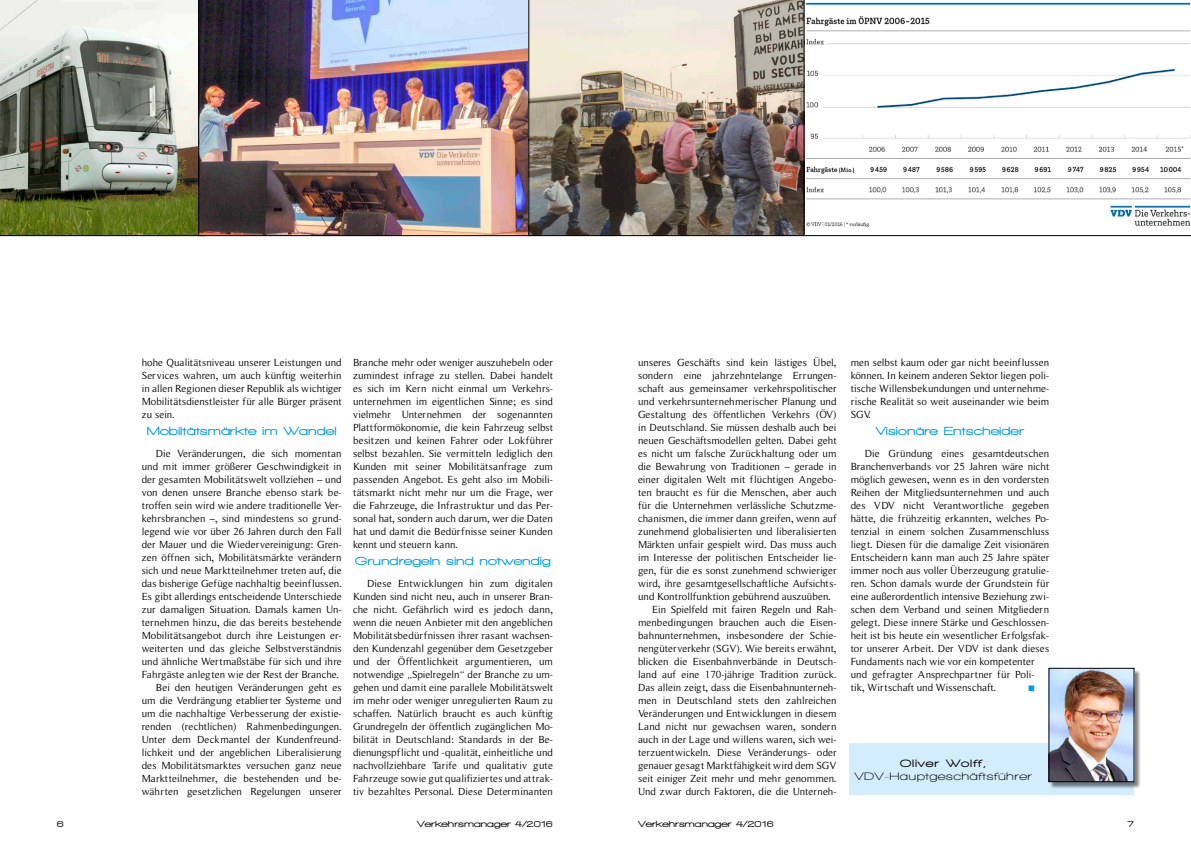
<style>
.page{position:relative;width:1191px;height:842px;background:#fff}
.page>*{position:absolute;margin:0;border:0;box-sizing:border-box;transform-origin:0 0}
.t1{font:900 12px "Walkway Expand";color:#009de2}
.t2{font:700 11px "Walkway Expand";letter-spacing:.025em;color:#000}
.t3{font:900 11px "Walkway Expand";letter-spacing:.075em;color:#000}
.t4{font:10.5px/13px "Roman Serif";color:#000;text-align:justify}
.t5{font:900 9px "Walkway Expand";color:#000}
.t6{font:8px "Zapf Dingbats ITC";color:#009de2}
</style>
<div class="page">
<img style="left:0;top:0;width:198px;height:236px">
<img style="left:198px;top:0;width:330px;height:236px">
<svg style="left:804px;top:0;width:387px;height:236px"></svg>
<img style="left:528px;top:0;width:276px;height:236px">
<div style="left:849px;top:743px;width:285px;height:52px;background:#d3edfc"></div>
<div style="left:1049px;top:669px;width:92px;height:120px;background:#000;opacity:.5"></div>
<img style="left:1050px;top:670px;width:82px;height:110px">
<div style="left:1048px;top:668px;width:86px;height:114px;border:1px solid #000"></div>
<p class="t4" style="left:142px;top:356px;width:201px">hohe Qualitätsniveau unserer Leistungen und Services wahren, um auch künftig weiterhin in allen Regionen dieser Republik als wichtiger Mobilitätsdienstleister für alle Bürger präsent zu sein.</p>
<p class="t1" style="left:147px;top:425px;width:191px">Mobiltätsmärkte im Wandel</p>
<p class="t4" style="left:142px;top:447px;width:201px;text-align:right">Die Veränderungen, die sich momentan und mit immer größerer Geschwindigkeit in der gesamten Mobilitätswelt vollziehen – und von denen unsere Branche ebenso stark be&shy;troffen sein wird wie andere traditionelle Ver&shy;kehrsbranchen –, sind mindestens so grund&shy;legend wie vor über 26 Jahren durch den Fall der Mauer und die Wiedervereinigung: Gren&shy;zen öffnen sich, Mobilitätsmärkte verändern sich und neue Marktteilnehmer treten auf, die das bisherige Gefüge nachhaltig beeinflussen.<br>Es gibt allerdings entscheidende Unterschiede zur damaligen Situation. Damals kamen Un&shy;ternehmen hinzu, die das bereits bestehende Mobilitätsangebot durch ihre Leistungen er&shy;weiterten und das gleiche Selbstverständnis und ähnliche Wertmaßstäbe für sich und ihre Fahrgäste anlegten wie der Rest der Branche.<br>Bei den heutigen Veränderungen geht es um die Verdrängung etablierter Systeme und um die nachhaltige Verbesserung der existie&shy;renden (rechtlichen) Rahmenbedingungen.<br>Unter dem Deckmantel der Kundenfreund&shy;lichkeit und der angeblichen Liberalisierung des Mobilitätsmarktes versuchen ganz neue Marktteilnehmer, die bestehenden und be&shy;währten gesetzlichen Regelungen unserer</p>
<p class="t4" style="left:353px;top:356px;width:201px">Branche mehr oder weniger auszuhebeln oder zumindest infrage zu stellen. Dabei handelt es sich im Kern nicht einmal um Verkehrs&shy;unternehmen im eigentlichen Sinne; es sind vielmehr Unternehmen der sogenannten Plattformökonomie, die kein Fahrzeug selbst besitzen und keinen Fahrer oder Lokführer selbst bezahlen. Sie vermitteln lediglich den Kunden mit seiner Mobilitätsanfrage zum passenden Angebot. Es geht also im Mobili&shy;tätsmarkt nicht mehr nur um die Frage, wer die Fahrzeuge, die Infrastruktur und das Per&shy;sonal hat, sondern auch darum, wer die Daten hat und damit die Bedürfnisse seiner Kunden kennt und steuern kann.</p>
<p class="t1" style="left:355px;top:555px;width:197px">Grundregeln sind notwendig</p>
<p class="t4" style="left:353px;top:577px;width:201px;text-indent:14px">Diese Entwicklungen hin zum digitalen Kunden sind nicht neu, auch in unserer Bran&shy;che nicht. Gefährlich wird es jedoch dann, wenn die neuen Anbieter mit den angeblichen Mobilitätsbedürfnissen ihrer rasant wachsen&shy;den Kundenzahl gegenüber dem Gesetzgeber und der Öffentlichkeit argumentieren, um notwendige „Spielregeln“ der Branche zu um&shy;gehen und damit eine parallele Mobilitätswelt im mehr oder weniger unregulierten Raum zu schaffen. Natürlich braucht es auch künftig Grundregeln der öffentlich zugänglichen Mo&shy;bilität in Deutschland: Standards in der Be&shy;dienungspflicht und -qualität, einheitliche und nachvollziehbare Tarife und qualitativ gute Fahrzeuge sowie gut qualifiziertes und attrak&shy;tiv bezahltes Personal. Diese Determinanten</p>
<p class="t4" style="left:638px;top:356px;width:200px">unseres Geschäfts sind kein lästiges Übel,</p>
<p class="t4" style="left:638px;top:369px;width:200px">sondern eine jahrzehntelange Errungen-</p>
<p class="t4" style="left:638px;top:382px;width:200px">schaft aus gemeinsamer verkehrspolitischer</p>
<p class="t4" style="left:638px;top:395px;width:200px">und verkehrsunternehmerischer Planung und</p>
<p class="t4" style="left:638px;top:408px;width:200px">Gestaltung des öffentlichen Verkehrs (ÖV)</p>
<p class="t4" style="left:638px;top:421px;width:200px">in Deutschland. Sie müssen deshalb auch bei</p>
<p class="t4" style="left:638px;top:434px;width:200px">neuen Geschäftsmodellen gelten. Dabei geht</p>
<p class="t4" style="left:638px;top:447px;width:200px">es nicht um falsche Zurückhaltung oder um</p>
<p class="t4" style="left:638px;top:460px;width:200px">die Bewahrung von Traditionen – gerade in</p>
<p class="t4" style="left:638px;top:473px;width:200px">einer digitalen Welt mit flüchtigen Angebo-</p>
<p class="t4" style="left:638px;top:486px;width:200px">ten braucht es für die Menschen, aber auch</p>
<p class="t4" style="left:638px;top:499px;width:200px">für die Unternehmen verlässliche Schutzme-</p>
<p class="t4" style="left:638px;top:512px;width:200px">chanismen, die immer dann greifen, wenn auf</p>
<p class="t4" style="left:638px;top:525px;width:200px">zunehmend globalisierten und liberalisierten</p>
<p class="t4" style="left:638px;top:538px;width:200px">Märkten unfair gespielt wird. Das muss auch</p>
<p class="t4" style="left:638px;top:551px;width:200px">im Interesse der politischen Entscheider lie-</p>
<p class="t4" style="left:638px;top:564px;width:200px">gen, für die es sonst zunehmend schwieriger</p>
<p class="t4" style="left:638px;top:577px;width:200px">wird, ihre gesamtgesellschaftliche Aufsichts-</p>
<p class="t4" style="left:638px;top:590px;width:194px">und Kontrollfunktion gebührend auszuüben.</p>
<p class="t4" style="left:652px;top:603px;width:186px">Ein Spielfeld mit fairen Regeln und Rah-</p>
<p class="t4" style="left:638px;top:616px;width:200px">menbedingungen brauchen auch die Eisen-</p>
<p class="t4" style="left:638px;top:629px;width:200px">bahnunternehmen, insbesondere der Schie-</p>
<p class="t4" style="left:638px;top:642px;width:200px">nengüterverkehr (SGV). Wie bereits erwähnt,</p>
<p class="t4" style="left:638px;top:655px;width:200px">blicken die Eisenbahnverbände in Deutsch-</p>
<p class="t4" style="left:638px;top:668px;width:200px">land auf eine 170-jährige Tradition zurück.</p>
<p class="t4" style="left:638px;top:681px;width:200px">Das allein zeigt, dass die Eisenbahnunterneh-</p>
<p class="t4" style="left:638px;top:694px;width:200px">men in Deutschland stets den zahlreichen</p>
<p class="t4" style="left:638px;top:707px;width:200px">Veränderungen und Entwicklungen in diesem</p>
<p class="t4" style="left:638px;top:720px;width:200px">Land nicht nur gewachsen waren, sondern</p>
<p class="t4" style="left:638px;top:733px;width:200px">auch in der Lage und willens waren, sich wei-</p>
<p class="t4" style="left:638px;top:746px;width:200px">terzuentwickeln. Diese Veränderungs- oder</p>
<p class="t4" style="left:638px;top:759px;width:200px">genauer gesagt Marktfähigkeit wird dem SGV</p>
<p class="t4" style="left:638px;top:772px;width:200px">seit einiger Zeit mehr und mehr genommen.</p>
<p class="t4" style="left:638px;top:785px;width:200px">Und zwar durch Faktoren, die die Unterneh-</p>
<p class="t4" style="left:850px;top:356px;width:200px">men selbst kaum oder gar nicht beeinflussen können. In keinem anderen Sektor liegen poli&shy;tische Willensbekundungen und unternehme&shy;rische Realität so weit auseinander wie beim SGV.</p>
<p class="t1" style="left:875px;top:425px;width:150px">Visionäre Entscheider</p>
<p class="t4" style="left:850px;top:447px;width:200px;text-align:left;text-indent:14px">Die Gründung eines gesamtdeutschen Branchenverbands vor 25 Jahren wäre nicht möglich gewesen, wenn es in den vordersten Reihen der Mitgliedsunternehmen und auch des VDV nicht Verantwortliche gegeben hätte, die frühzeitig erkannten, welches Po&shy;tenzial in einem solchen Zusammenschluss liegt. Diesen für die damalige Zeit visionären Entscheidern kann man auch 25 Jahre später immer noch aus voller Überzeugung gratulie&shy;ren. Schon damals wurde der Grundstein für eine außerordentlich intensive Beziehung zwi&shy;schen dem Verband und seinen Mitgliedern gelegt. Diese innere Stärke und Geschlossen&shy;heit ist bis heute ein wesentlicher Erfolgsfak&shy;tor unserer Arbeit. Der VDV ist dank dieses Fundaments nach wie vor ein kompetenter und gefragter Ansprechpartner für Poli&shy;tik, Wirtschaft und Wissenschaft.</p>
<p class="t6" style="left:1028px;top:684px;width:8px">■</p>
<p class="t3" style="left:900px;top:757px;width:88px">Oliver Wolff,</p>
<p class="t2" style="left:854px;top:771px;width:179px">VDV-Hauptgeschäftsführer</p>
<p class="t5" style="left:57px;top:819px;width:9px">6</p>
<p class="t5" style="left:417px;top:819px;width:137px">Verkehrsmanager 4/2016</p>
<p class="t5" style="left:638px;top:819px;width:137px">Verkehrsmanager 4/2016</p>
<p class="t5" style="left:1127px;top:819px;width:9px">7</p>
</div>
